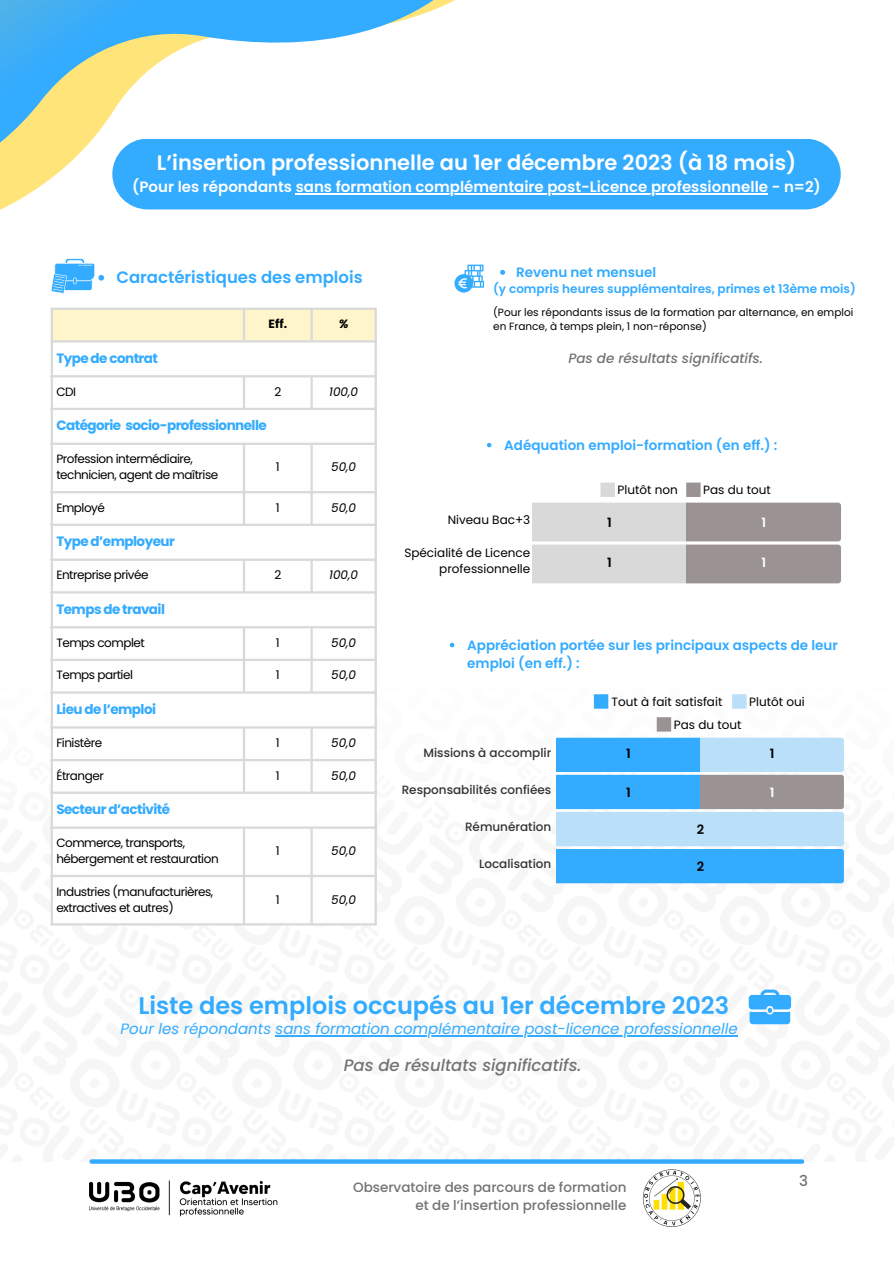
<style>
.page{position:relative;width:894px;height:1264px;background:#fff}
.page>*{position:absolute;margin:0;border:0;box-sizing:border-box;transform-origin:0 0}
.t1{font:600 24px "Poppins";color:#33abff}
.t2{font:600 21px "Poppins";color:#fefefe}
.t3{font:italic 500 16.5px "Poppins";color:#737373}
.t4{font:600 16.5px "Poppins";color:#33abff}
.t5{font:600 15px "Poppins";color:#fefefe}
.t6{font:italic 15px "Poppins";color:#33abff}
.t7{font:500 15px "Poppins";color:#737373}
.t8{font:600 13.5px/18px "Poppins";color:#33abff}
.t9{font:700 13.5px "Poppins";letter-spacing:-.04em;color:#33abff}
.t10{font:500 13.5px/18px "Poppins";color:#737373;text-align:right}
.t11{font:italic 500 13.5px "Poppins";color:#737373}
.t12{font:600 12.9px "Poppins";color:#000}
.t13{font:600 12.9px "Poppins";color:#fff}
.t14{font:12px/16px "Poppins";letter-spacing:-.04em;color:#000}
.t15{font:12px/16px "Poppins";color:#000;text-align:right}
.t16{font:500 12px "Poppins";color:#323232}
.t17{font:600 12px "Poppins";color:#33abff}
.t18{font:italic 12px "Poppins";color:#000}
.t19{font:700 12px "Poppins";color:#000}
.t20{font:italic 700 12px "Poppins";color:#000}
.t21{font:10.5px/14px "Poppins";color:#000}
</style>
<div class="page">
<img style="left:50px;top:658px;width:794px;height:379px">
<svg style="left:92px;top:1159px;width:709px;height:4px;background:#42b0fe"></svg>
<div style="left:112px;top:139px;width:728px;height:70px;background:#33abff;border-radius:35px"></div>
<hr style="left:295px;top:193px;width:472px;height:1px;background:#fefefe">
<svg style="left:53px;top:407px;width:321px;height:516px"></svg>
<hr style="left:51px;top:310px;width:2px;height:613px;background:#d9d9d9">
<hr style="left:243px;top:377px;width:2px;height:31px;background:#d9d9d9">
<hr style="left:243px;top:445px;width:2px;height:78px;background:#d9d9d9">
<hr style="left:243px;top:561px;width:2px;height:30px;background:#d9d9d9">
<hr style="left:243px;top:628px;width:2px;height:63px;background:#d9d9d9">
<hr style="left:243px;top:728px;width:2px;height:63px;background:#d9d9d9">
<hr style="left:243px;top:828px;width:2px;height:95px;background:#d9d9d9">
<hr style="left:310px;top:377px;width:3px;height:31px;background:#d9d9d9">
<hr style="left:310px;top:445px;width:3px;height:78px;background:#d9d9d9">
<hr style="left:310px;top:561px;width:3px;height:30px;background:#d9d9d9">
<hr style="left:310px;top:628px;width:3px;height:63px;background:#d9d9d9">
<hr style="left:310px;top:728px;width:3px;height:63px;background:#d9d9d9">
<hr style="left:310px;top:828px;width:3px;height:95px;background:#d9d9d9">
<hr style="left:374px;top:310px;width:3px;height:613px;background:#d9d9d9">
<hr style="left:51px;top:408px;width:326px;height:2px;background:#d9d9d9">
<hr style="left:51px;top:442px;width:326px;height:3px;background:#d9d9d9">
<hr style="left:51px;top:491px;width:326px;height:2px;background:#d9d9d9">
<hr style="left:51px;top:523px;width:326px;height:3px;background:#d9d9d9">
<hr style="left:51px;top:558px;width:326px;height:3px;background:#d9d9d9">
<hr style="left:51px;top:591px;width:326px;height:2px;background:#d9d9d9">
<hr style="left:51px;top:626px;width:326px;height:2px;background:#d9d9d9">
<hr style="left:51px;top:658px;width:326px;height:3px;background:#d9d9d9">
<hr style="left:51px;top:691px;width:326px;height:2px;background:#d9d9d9">
<hr style="left:51px;top:726px;width:326px;height:2px;background:#d9d9d9">
<hr style="left:51px;top:759px;width:326px;height:2px;background:#d9d9d9">
<hr style="left:51px;top:791px;width:326px;height:2px;background:#d9d9d9">
<hr style="left:51px;top:826px;width:326px;height:2px;background:#d9d9d9">
<hr style="left:51px;top:874px;width:326px;height:3px;background:#d9d9d9">
<hr style="left:51px;top:923px;width:326px;height:2px;background:#d9d9d9">
<img style="left:89px;top:1180px;width:188px;height:36px">
<img style="left:642px;top:1169px;width:59px;height:58px">
<svg style="left:487px;top:443px;width:4px;height:4px"></svg>
<svg style="left:449px;top:642px;width:5px;height:5px"></svg>
<div style="left:600px;top:482px;width:14px;height:15px;background:#d9d9d9"></div>
<div style="left:686px;top:482px;width:14px;height:15px;background:#9b9393"></div>
<svg style="left:532px;top:502px;width:308px;height:81px;background:#bdb9b9"></svg>
<div style="left:593px;top:694px;width:15px;height:14px;background:#33abff"></div>
<div style="left:732px;top:694px;width:14px;height:14px;background:#badff8"></div>
<div style="left:656px;top:717px;width:15px;height:14px;background:#9b9393"></div>
<svg style="left:556px;top:737px;width:287px;height:146px;background:#7bbfef"></svg>
<svg style="left:0;top:0;width:552px;height:385px"></svg>
<hr style="left:275px;top:1035px;width:462px;height:1px;background:#33abff">
<svg style="left:748px;top:989px;width:42px;height:35px"></svg>
<p class="t2" style="left:157px;top:148px;width:641px">L’insertion professionnelle au 1er décembre 2023 (à 18 mois)</p>
<p class="t5" style="left:132px;top:176px;width:690px">(Pour les répondants sans formation complémentaire post-Licence professionnelle - n=2)</p>
<p class="t4" style="left:116px;top:265px;width:248px">Caractéristiques des emplois</p>
<p class="t19" style="left:268px;top:315px;width:20px">Eff.</p>
<p class="t20" style="left:338px;top:315px;width:11px">%</p>
<h2 class="t9" style="left:56px;top:349px;width:103px">Type de contrat</h2>
<p class="t14" style="left:56px;top:383px;width:21px">CDI</p>
<h6 class="t14" style="left:274px;top:383px;width:8px">2</h6>
<p class="t18" style="left:329px;top:383px;width:30px">100,0</p>
<p class="t9" style="left:56px;top:416px;width:212px">Catégorie socio-professionnelle</p>
<p class="t14" style="left:56px;top:451px;width:163px">Profession intermédiaire, technicien, agent de maîtrise</p>
<p class="t14" style="left:276px;top:459px;width:5px">1</p>
<p class="t18" style="left:331px;top:458px;width:26px">50,0</p>
<p class="t14" style="left:56px;top:499px;width:50px">Employé</p>
<p class="t14" style="left:276px;top:499px;width:5px">1</p>
<p class="t18" style="left:331px;top:499px;width:26px">50,0</p>
<p class="t9" style="left:56px;top:532px;width:120px">Type d’employeur</p>
<p class="t14" style="left:56px;top:567px;width:94px">Entreprise privée</p>
<p class="t14" style="left:274px;top:567px;width:8px">2</p>
<p class="t18" style="left:329px;top:566px;width:30px">100,0</p>
<p class="t9" style="left:56px;top:599px;width:110px">Temps de travail</p>
<p class="t14" style="left:56px;top:634px;width:90px">Temps complet</p>
<p class="t14" style="left:276px;top:634px;width:5px">1</p>
<p class="t18" style="left:331px;top:634px;width:26px">50,0</p>
<p class="t14" style="left:56px;top:667px;width:78px">Temps partiel</p>
<p class="t14" style="left:276px;top:667px;width:5px">1</p>
<p class="t18" style="left:331px;top:666px;width:26px">50,0</p>
<p class="t9" style="left:56px;top:700px;width:101px">Lieu de l’emploi</p>
<p class="t14" style="left:56px;top:734px;width:47px">Finistère</p>
<p class="t14" style="left:276px;top:734px;width:5px">1</p>
<p class="t18" style="left:331px;top:734px;width:26px">50,0</p>
<p class="t14" style="left:56px;top:767px;width:49px">Étranger</p>
<p class="t14" style="left:276px;top:767px;width:5px">1</p>
<p class="t18" style="left:331px;top:767px;width:26px">50,0</p>
<p class="t9" style="left:56px;top:800px;width:115px">Secteur d’activité</p>
<p class="t14" style="left:56px;top:834px;width:164px">Commerce, transports, hébergement et restauration</p>
<p class="t14" style="left:276px;top:842px;width:5px">1</p>
<p class="t18" style="left:331px;top:842px;width:26px">50,0</p>
<p class="t14" style="left:56px;top:883px;width:158px">Industries (manufacturières, extractives et autres)</p>
<p class="t14" style="left:276px;top:891px;width:5px">1</p>
<p class="t18" style="left:331px;top:890px;width:26px">50,0</p>
<p class="t8" style="left:516px;top:263px;width:141px">Revenu net mensuel</p>
<p class="t17" style="left:493px;top:280px;width:364px">(y compris heures supplémentaires, primes et 13ème mois)</p>
<p class="t21" style="left:493px;top:305px;width:361px">(Pour les répondants issus de la formation par alternance, en emploi en France, à temps plein, 1 non-réponse)</p>
<p class="t11" style="left:568px;top:349px;width:196px">Pas de résultats significatifs.</p>
<p class="t8" style="left:504px;top:436px;width:274px">Adéquation emploi-formation (en eff.) :</p>
<h6 class="t15" style="left:447px;top:512px;width:84px">Niveau Bac+3</h6>
<h6 class="t15" style="left:404px;top:545px;width:127px">Spécialité de Licence professionnelle</h6>
<p class="t15" style="left:617px;top:482px;width:62px">Plutôt non</p>
<p class="t15" style="left:703px;top:482px;width:69px">Pas du tout</p>
<p class="t12" style="left:607px;top:513px;width:6px">1</p>
<p class="t12" style="left:607px;top:553px;width:6px">1</p>
<p class="t13" style="left:761px;top:513px;width:6px">1</p>
<h6 class="t13" style="left:761px;top:553px;width:6px">1</h6>
<p class="t8" style="left:467px;top:636px;width:372px">Appréciation portée sur les principaux aspects de leur emploi (en eff.) :</p>
<p class="t16" style="left:423px;top:744px;width:129px">Missions à accomplir</p>
<p class="t16" style="left:401px;top:781px;width:151px">Responsabilités confiées</p>
<p class="t16" style="left:465px;top:818px;width:88px">Rémunération</p>
<p class="t16" style="left:479px;top:855px;width:74px">Localisation</p>
<p class="t15" style="left:611px;top:694px;width:112px">Tout à fait satisfait</p>
<p class="t15" style="left:749px;top:694px;width:57px">Plutôt oui</p>
<p class="t15" style="left:673px;top:717px;width:69px">Pas du tout</p>
<p class="t12" style="left:626px;top:744px;width:6px">1</p>
<p class="t12" style="left:626px;top:783px;width:6px">1</p>
<h6 class="t13" style="left:769px;top:783px;width:6px">1</h6>
<p class="t12" style="left:769px;top:744px;width:6px">1</p>
<p class="t12" style="left:696px;top:820px;width:9px">2</p>
<p class="t12" style="left:696px;top:857px;width:9px">2</p>
<p class="t1" style="left:138px;top:989px;width:592px">Liste des emplois occupés au 1er décembre 2023</p>
<p class="t6" style="left:120px;top:1018px;width:618px">Pour les répondants sans formation complémentaire post-licence professionnelle</p>
<p class="t3" style="left:343px;top:1053px;width:239px">Pas de résultats significatifs.</p>
<p class="t10" style="left:353px;top:1178px;width:275px">Observatoire des parcours de formation et de l’insertion professionnelle</p>
<p class="t7" style="left:798px;top:1170px;width:10px">3</p>
</div>
